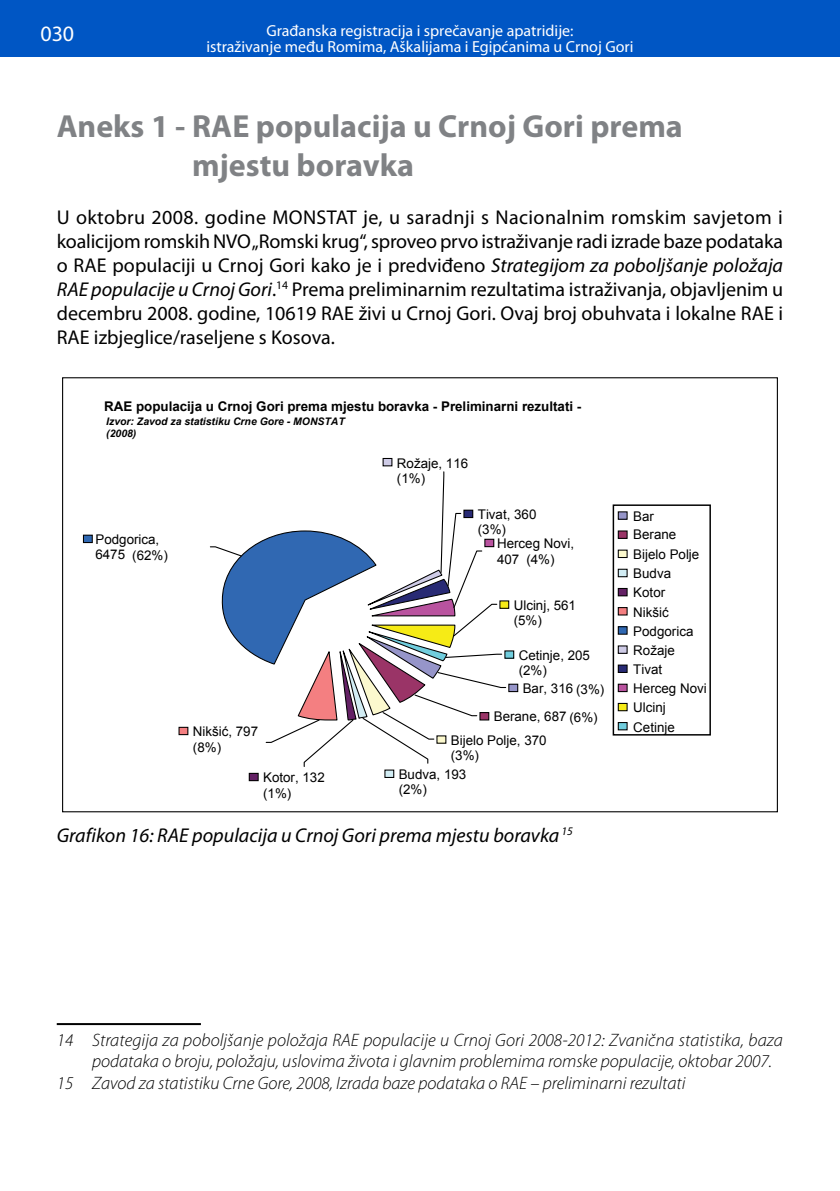
<style>
.page{position:relative;width:840px;height:1191px;background:#fff}
.page>*{position:absolute;margin:0;border:0;box-sizing:border-box;transform-origin:0 0}
.t1{font:700 32px/38.4px "Myriad Pro";color:#808285}
.t2{font:22px "Myriad Pro";color:#fff}
.t3{font:20px/24px "Myriad Pro";color:#000;text-align:justify}
.t4{font:italic 20px "Myriad Pro";color:#000}
.t5{font:italic 300 18px "Myriad Pro";color:#000}
.t6{font:16px/16px "Myriad Pro";color:#fff;text-align:center}
.t7{font:13.4px/19.2px "Arial";color:#000}
.t8{font:700 13.4px "Arial";color:#000}
.t9{font:italic 700 10.4px/12px "Arial";color:#000}
.s1{font-style:italic}
</style>
<div class="page">
<div style="left:0;top:0;width:839px;height:57px;background:#0056c4"></div>
<hr style="left:839px;top:0;width:1px;height:57px;background:#0056c4">
<svg style="left:209px;top:471px;width:297px;height:296px"></svg>
<div style="left:385px;top:770px;width:8px;height:7px;background:#d2edf4"></div>
<div style="left:384px;top:769px;width:10px;height:9px;border:1px solid #000"></div>
<div style="left:249px;top:773px;width:9px;height:7px;background:#642165"></div>
<div style="left:248px;top:773px;width:10px;height:8px;border:1px solid #000"></div>
<div style="left:179px;top:727px;width:9px;height:7px;background:#f47f81"></div>
<div style="left:178px;top:727px;width:10px;height:8px;border:1px solid #000"></div>
<div style="left:436px;top:736px;width:9px;height:7px;background:#fcf9ce"></div>
<div style="left:479px;top:712px;width:9px;height:8px;background:#9a3467"></div>
<div style="left:479px;top:712px;width:10px;height:8px;border:1px solid #000"></div>
<div style="left:508px;top:684px;width:9px;height:7px;background:#9695c9"></div>
<div style="left:508px;top:683px;width:10px;height:9px;border:1px solid #000"></div>
<div style="left:504px;top:651px;width:9px;height:7px;background:#70cddd"></div>
<div style="left:504px;top:650px;width:10px;height:9px;border:1px solid #000"></div>
<div style="left:499px;top:601px;width:9px;height:7px;background:#f6eb16"></div>
<div style="left:499px;top:600px;width:10px;height:9px;border:1px solid #000"></div>
<div style="left:484px;top:539px;width:9px;height:7px;background:#b9539f"></div>
<div style="left:484px;top:539px;width:10px;height:8px;border:1px solid #000"></div>
<div style="left:463px;top:510px;width:9px;height:7px;background:#282a74"></div>
<div style="left:463px;top:509px;width:10px;height:9px;border:1px solid #000"></div>
<div style="left:383px;top:458px;width:8px;height:8px;background:#cecbe6"></div>
<div style="left:382px;top:458px;width:10px;height:8px;border:1px solid #000"></div>
<div style="left:83px;top:535px;width:9px;height:7px;background:#3068b2"></div>
<div style="left:83px;top:534px;width:10px;height:9px;border:1px solid #000"></div>
<div style="left:612px;top:504px;width:98px;height:231px;border:1px solid #000"></div>
<div style="left:618px;top:512px;width:8px;height:7px;background:#9695c9"></div>
<div style="left:617px;top:511px;width:10px;height:9px;border:1px solid #000"></div>
<div style="left:618px;top:531px;width:8px;height:7px;background:#9a3467"></div>
<div style="left:617px;top:530px;width:10px;height:9px;border:1px solid #000"></div>
<div style="left:618px;top:550px;width:8px;height:7px;background:#fcf9ce"></div>
<div style="left:617px;top:549px;width:10px;height:9px;border:1px solid #000"></div>
<div style="left:618px;top:569px;width:8px;height:8px;background:#d2edf4"></div>
<div style="left:617px;top:569px;width:10px;height:8px;border:1px solid #000"></div>
<div style="left:618px;top:588px;width:8px;height:8px;background:#642165"></div>
<div style="left:617px;top:588px;width:10px;height:8px;border:1px solid #000"></div>
<div style="left:618px;top:607px;width:8px;height:8px;background:#f47f81"></div>
<div style="left:617px;top:607px;width:10px;height:8px;border:1px solid #000"></div>
<div style="left:618px;top:626px;width:8px;height:8px;background:#3068b2"></div>
<div style="left:617px;top:626px;width:10px;height:8px;border:1px solid #000"></div>
<div style="left:618px;top:646px;width:8px;height:7px;background:#cecbe6"></div>
<div style="left:617px;top:645px;width:10px;height:9px;border:1px solid #000"></div>
<div style="left:618px;top:665px;width:8px;height:7px;background:#282a74"></div>
<div style="left:617px;top:664px;width:10px;height:9px;border:1px solid #000"></div>
<div style="left:618px;top:684px;width:8px;height:7px;background:#b9539f"></div>
<div style="left:617px;top:683px;width:10px;height:9px;border:1px solid #000"></div>
<div style="left:618px;top:703px;width:8px;height:8px;background:#f6eb16"></div>
<div style="left:617px;top:703px;width:10px;height:8px;border:1px solid #000"></div>
<div style="left:618px;top:722px;width:8px;height:8px;background:#70cddd"></div>
<div style="left:617px;top:722px;width:10px;height:8px;border:1px solid #000"></div>
<hr style="left:57px;top:1023px;width:144px;height:2px;background:#000">
<p class="t2" style="left:40px;top:20px;width:35px">030</p>
<p class="t6" style="left:206px;top:22px;width:428px">Građanska registracija i sprečavanje apatridije:<br>istraživanje među Romima, Aškalijama i Egipćanima u Crnoj Gori</p>
<h1 class="t1" style="left:192px;top:106px;width:492px;text-indent:-135px">Aneks 1 - RAE populacija u Crnoj Gori prema mjestu boravka</h1>
<p class="t3" style="left:57px;top:205px;width:727px">U oktobru 2008. godine MONSTAT je, u saradnji s Nacionalnim romskim savjetom i koalicijom romskih NVO „Romski krug“, sproveo prvo istraživanje radi izrade baze podataka o RAE populaciji u Crnoj Gori kako je i predviđeno <span class="s1">Strategijom za poboljšanje položaja RAE populacije u Crnoj Gori</span>.<sup>14</sup> Prema preliminarnim rezultatima istraživanja, objavljenim u decembru 2008. godine, 10619 RAE živi u Crnoj Gori. Ovaj broj obuhvata i lokalne RAE i RAE izbjeglice/raseljene s Kosova.</p>
<p class="t8" style="left:104px;top:397px;width:478px">RAE populacija u Crnoj Gori prema mjestu boravka - Preliminarni rezultati -</p>
<p class="t9" style="left:106px;top:415px;width:240px">Izvor: Zavod za statistiku Crne Gore - MONSTAT (2008)</p>
<p class="t7" style="left:95px;top:531px;width:74px;line-height:15.8px">Podgorica,<br>6475 (62%)</p>
<p class="t7" style="left:397px;top:455px;width:73px;line-height:15.4px">Rožaje, 116 (1%)</p>
<p class="t7" style="left:477px;top:507px;width:60px;line-height:15.4px">Tivat, 360 (3%)</p>
<p class="t7" style="left:497px;top:535px;width:79px;line-height:16px">Herceg Novi,<br>407 (4%)</p>
<p class="t7" style="left:513px;top:597px;width:64px;line-height:15.4px">Ulcinj, 561 (5%)</p>
<p class="t7" style="left:518px;top:647px;width:73px;line-height:15.4px">Cetinje, 205 (2%)</p>
<p class="t7" style="left:522px;top:679px;width:83px">Bar, 316 (3%)</p>
<p class="t7" style="left:493px;top:707px;width:105px">Berane, 687 (6%)</p>
<p class="t7" style="left:193px;top:724px;width:67px;line-height:15.4px">Nikšić, 797 (8%)</p>
<p class="t7" style="left:450px;top:732px;width:97px;line-height:15.4px">Bijelo Polje, 370 (3%)</p>
<p class="t7" style="left:263px;top:770px;width:63px;line-height:15.4px">Kotor, 132 (1%)</p>
<p class="t7" style="left:398px;top:766px;width:69px;line-height:15.4px">Budva, 193 (2%)</p>
<p class="t4" style="left:57px;top:822px;width:517px">Grafikon 16: RAE populacija u Crnoj Gori prema mjestu boravka <sup>15</sup></p>
<p class="t7" style="left:633px;top:507px;width:45px;line-height:18.4px">Bar<br>Berane</p>
<p class="t7" style="left:633px;top:545px;width:75px">Bijelo Polje<br>Budva<br>Kotor<br>Nikšić<br>Podgorica<br>Rožaje<br>Tivat<br>Herceg Novi<br>Ulcinj<br>Cetinje</p>
<p class="t5" style="left:57px;top:1030px;width:727px">14 Strategija za poboljšanje položaja RAE populacije u Crnoj Gori 2008-2012: Zvanična statistika, baza</p>
<p class="t5" style="left:92px;top:1051px;width:681px">podataka o broju, položaju, uslovima života i glavnim problemima romske populacije, oktobar 2007.</p>
<p class="t5" style="left:57px;top:1073px;width:630px">15 Zavod za statistiku Crne Gore, 2008, Izrada baze podataka o RAE – preliminarni rezultati</p>
</div>
